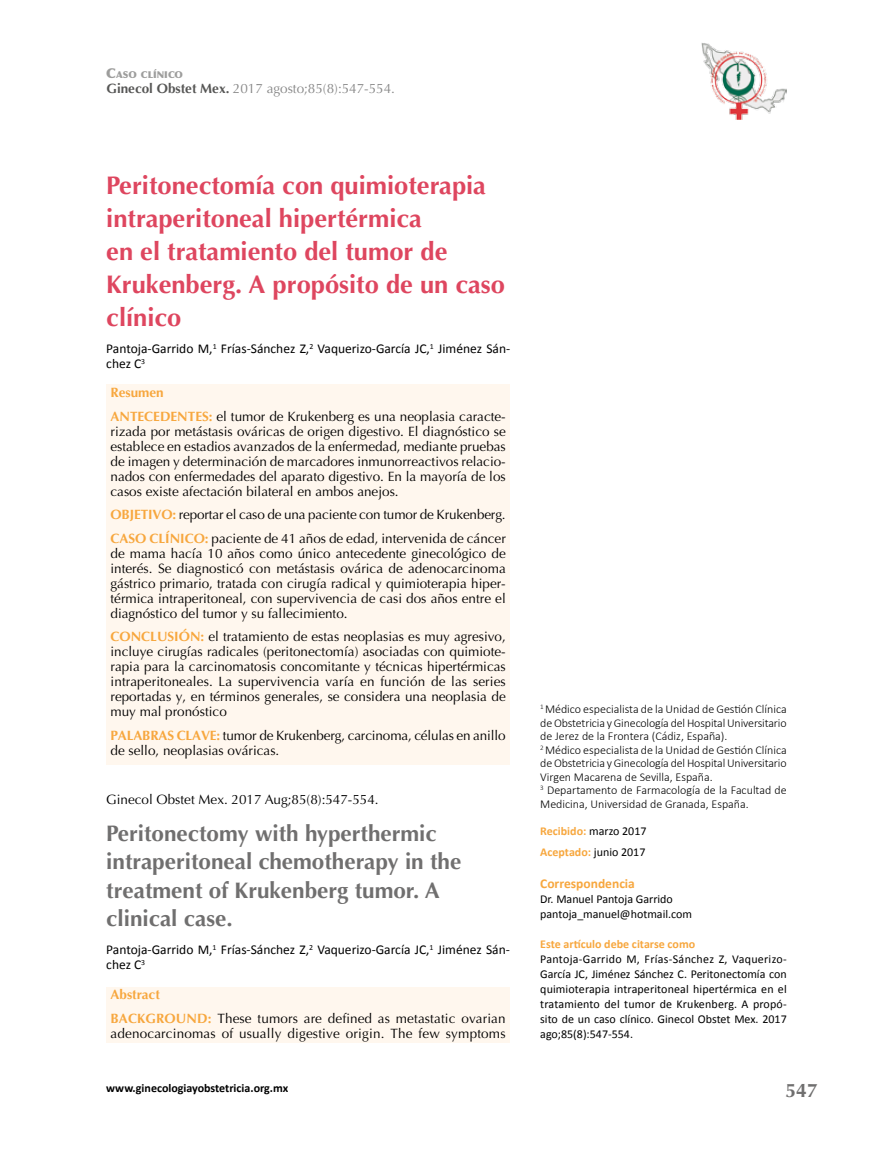
<style>
.page{position:relative;width:893px;height:1149px;background:#fff}
.page>*{position:absolute;margin:0;border:0;box-sizing:border-box;transform-origin:0 0}
.t1{font:700 25.5px/33px "Optima";color:#de465f}
.t2{font:700 22.5px/28.5px "Optima";color:#706f6f}
.t3{font:700 19.5px "Optima";color:#706f6f}
.t4{font:13.5px/15px "Optima";color:#000}
.t5{font:13.5px/15px "Calibri";color:#000}
.t6{font:13.5px "Optima";color:#878787}
.t7{font:700 13.5px "Calibri";color:#f7a73e}
.t8{font:300 12px/13.5px "Calibri";color:#000}
.t9{font:12px/15px "Calibri";color:#000}
.t10{font:700 12px/21px "Calibri";color:#f7a73e}
.t11{font:700 12px "Calibri";color:#000}
.t12{font:900 9.45px "Optima";color:#9d9d9c}
.s1{font-size:13.5px}
.s2{font-weight:700;color:#575756}
.s3{font-weight:700;color:#f7a73e}
.s4{font-weight:400;color:#000}
</style>
<div class="page">
<img style="left:702px;top:43px;width:85px;height:76px">
<div style="left:106px;top:384px;width:404px;height:380px;background:#fff7ee"></div>
<div style="left:106px;top:986px;width:404px;height:56px;background:#fff7ee"></div>
<p class="t12" style="left:106px;top:69px;width:78px"><span class="s1">C</span>ASO CLÍNICO</p>
<p class="t6" style="left:107px;top:81px;width:290px"><span class="s2">Ginecol Obstet Mex.</span> 2017 agosto;85(8):547-554.</p>
<h1 class="t1" style="left:106px;top:169px;width:400px">Peritonectomía con quimioterapia intraperitoneal hipertérmica<br>en el tratamiento del tumor de<br>Krukenberg. A propósito de un caso clínico</h1>
<p class="t5" style="left:106px;top:341px;width:405px">Pantoja-Garrido M,<sup>1</sup> Frías-Sánchez Z,<sup>2</sup> Vaquerizo-García JC,<sup>1</sup> Jiménez Sán&shy;chez C<sup>3</sup></p>
<p class="t4" style="left:111px;top:381px;width:397px;line-height:23.5px"><span class="s3">Resumen<br>ANTECEDENTES:</span> el tumor de Krukenberg es una neoplasia caracte-</p>
<p class="t4" style="left:111px;top:423px;width:397px;text-align:justify">rizada por metástasis ováricas de origen digestivo. El diagnóstico se establece en estadios avanzados de la enfermedad, mediante pruebas de imagen y determinación de marcadores inmunorreactivos relacio&shy;nados con enfermedades del aparato digestivo. En la mayoría de los casos existe afectación bilateral en ambos anejos.</p>
<p class="t4" style="left:111px;top:503px;width:397px;line-height:23.5px"><span class="s3">OBJETIVO:</span> reportar el caso de una paciente con tumor de Krukenberg.<br><span class="s3">CASO CLÍNICO:</span> paciente de 41 años de edad, intervenida de cáncer</p>
<p class="t4" style="left:111px;top:545px;width:397px;text-align:justify">de mama hacía 10 años como único antecedente ginecológico de interés. Se diagnosticó con metástasis ovárica de adenocarcinoma gástrico primario, tratada con cirugía radical y quimioterapia hiper&shy;térmica intraperitoneal, con supervivencia de casi dos años entre el diagnóstico del tumor y su fallecimiento.</p>
<p class="t4" style="left:111px;top:629px;width:397px;text-align:justify"><span class="s3">CONCLUSIÓN:</span> el tratamiento de estas neoplasias es muy agresivo, incluye cirugías radicales (peritonectomía) asociadas con quimiote&shy;rapia para la carcinomatosis concomitante y técnicas hipertérmicas intraperitoneales. La supervivencia varía en función de las series reportadas y, en términos generales, se considera una neoplasia de muy mal pronóstico</p>
<p class="t4" style="left:111px;top:727px;width:397px"><span class="s3">PALABRAS CLAVE:</span> tumor de Krukenberg, carcinoma, células en anillo de sello, neoplasias ováricas.</p>
<p class="t4" style="left:106px;top:791px;width:274px">Ginecol Obstet Mex. 2017 Aug;85(8):547-554.</p>
<h2 class="t2" style="left:106px;top:819px;width:357px">Peritonectomy with hyperthermic intraperitoneal chemotherapy in the treatment of Krukenberg tumor. A clinical case.</h2>
<p class="t5" style="left:106px;top:942px;width:405px">Pantoja-Garrido M,<sup>1</sup> Frías-Sánchez Z,<sup>2</sup> Vaquerizo-García JC,<sup>1</sup> Jiménez Sán&shy;chez C<sup>3</sup></p>
<p class="t4" style="left:111px;top:982px;width:397px;line-height:23.5px"><span class="s3">Abstract<br>BACKGROUND:</span> These tumors are defined as metastatic ovarian</p>
<p class="t4" style="left:111px;top:1025px;width:397px">adenocarcinomas of usually digestive origin. The few symptoms</p>
<p class="t11" style="left:106px;top:1079px;width:184px">www.ginecologiayobstetricia.org.mx</p>
<p class="t8" style="left:540px;top:701px;width:248px"><sup>1</sup> Médico especialista de la Unidad de Gestión Clínica de Obstetricia y Ginecología del Hospital Universitario de Jerez de la Frontera (Cádiz, España).<br><sup>2</sup> Médico especialista de la Unidad de Gestión Clínica de Obstetricia y Ginecología del Hospital Universitario Virgen Macarena de Sevilla, España.<br><sup>3</sup> Departamento de Farmacología de la Facultad de Medicina, Universidad de Granada, España.</p>
<p class="t10" style="left:540px;top:819px;width:108px">Recibido: <span class="s4">marzo 2017<br></span>Aceptado: <span class="s4">junio 2017</span></p>
<p class="t7" style="left:540px;top:874px;width:96px">Correspondencia</p>
<p class="t9" style="left:540px;top:891px;width:153px">Dr. Manuel Pantoja Garrido pantoja_manuel@hotmail.com</p>
<p class="t10" style="left:540px;top:933px;width:156px">Este artículo debe citarse como</p>
<p class="t9" style="left:540px;top:951px;width:248px;text-align:justify">Pantoja-Garrido M, Frías-Sánchez Z, Vaquerizo-García JC, Jiménez Sánchez C. Peritonectomía con quimioterapia intraperitoneal hipertérmica en el tratamiento del tumor de Krukenberg. A propó&shy;sito de un caso clínico. Ginecol Obstet Mex. 2017 ago;85(8):547-554.</p>
<h3 class="t3" style="left:785px;top:1079px;width:34px">547</h3>
</div>
